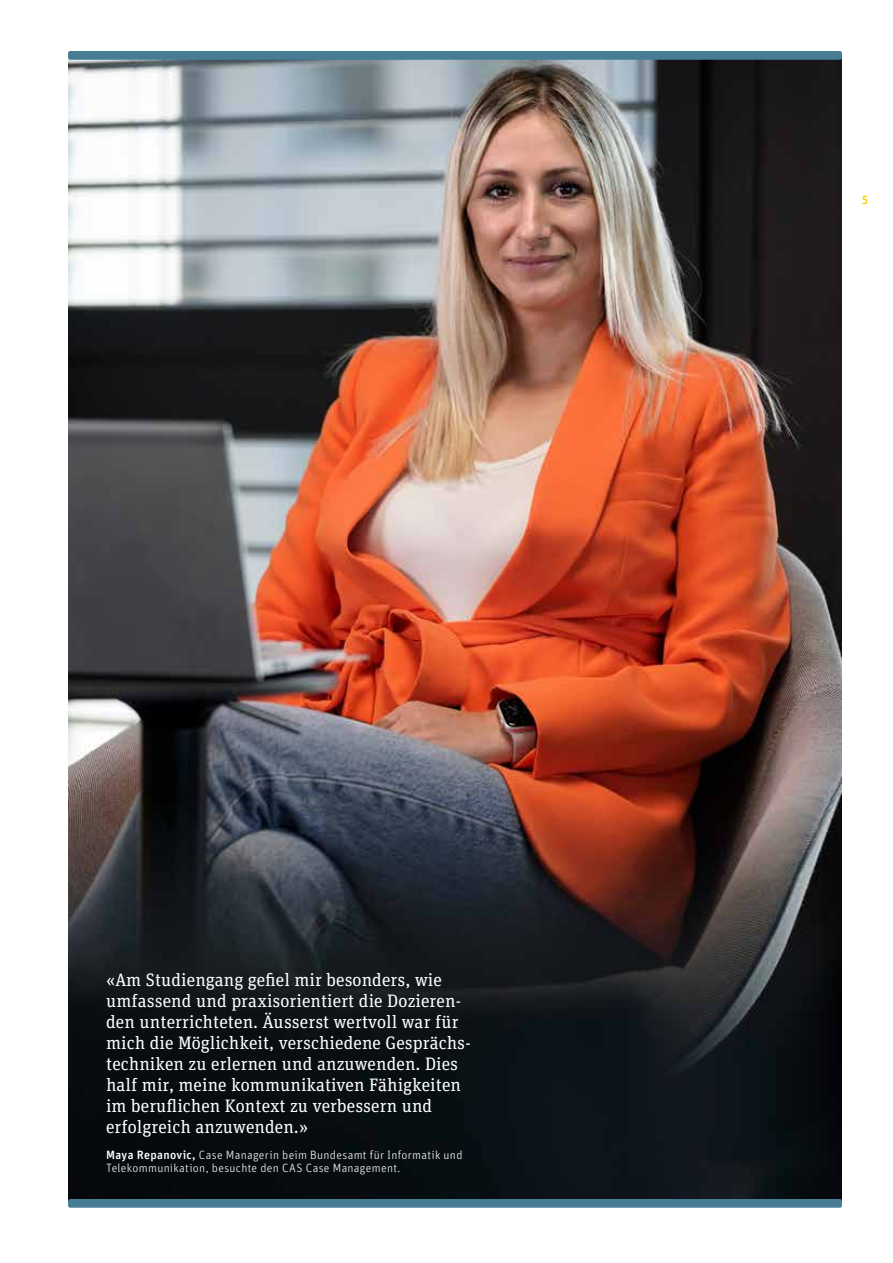
<style>
.page{position:relative;width:893px;height:1263px;background:#fff}
.page>*{position:absolute;margin:0;border:0;box-sizing:border-box;transform-origin:0 0}
.t1{font:18px/21px "Unit Slab Pro";letter-spacing:.005em;color:#fff}
.t2{font:300 12px/13.6px "Unit Rounded Pro";letter-spacing:.025em;color:#fff}
.t3{font:500 12px "Unit Rounded Pro";color:#fc0}
.s1{font-weight:500}
</style>
<div class="page">
<img style="left:68px;top:59px;width:774px;height:1141px">
<div style="left:68px;top:51px;width:774px;height:9px;background:#467d95;border-radius:2px"></div>
<div style="left:68px;top:1199px;width:774px;height:9px;background:#467d95;border-radius:2px"></div>
<p class="t1" style="left:106px;top:969px;width:366px">«Am Studiengang gefiel mir besonders, wie umfassend und praxisorientiert die Dozieren&shy;den unterrichteten. Äusserst wertvoll war für mich die Möglichkeit, verschiedene Gesprächs&shy;techniken zu erlernen und anzuwenden. Dies half mir, meine kommunikativen Fähigkeiten im beruflichen Kontext zu verbessern und erfolgreich anzuwenden.»</p>
<p class="t2" style="left:106px;top:1147px;width:358px"><span class="s1">Maya Repanovic,</span> Case Managerin beim Bundesamt für Informatik und<br>Telekommunikation, besuchte den CAS Case Management.</p>
<p class="t3" style="left:862px;top:191px;width:8px">5</p>
</div>
